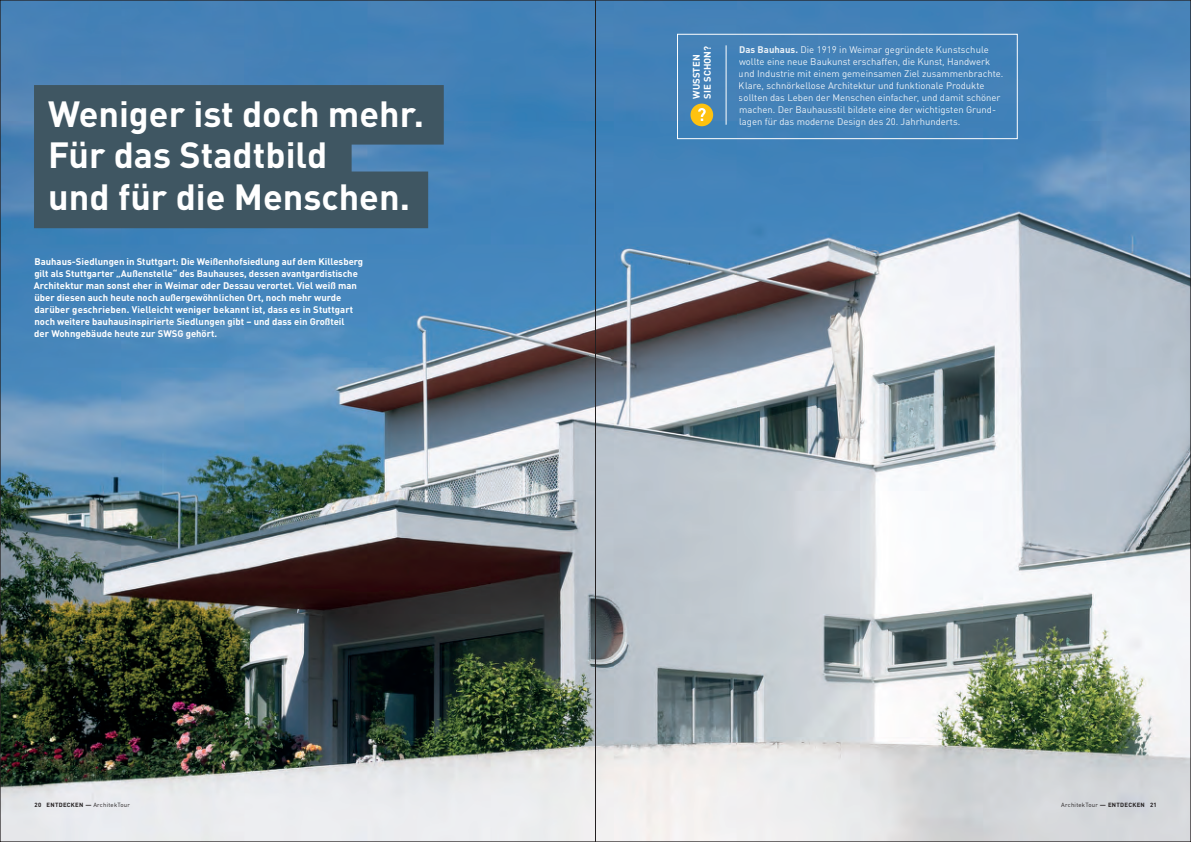
<style>
.page{position:relative;width:1191px;height:842px;background:#fff}
.page>*{position:absolute;margin:0;border:0;box-sizing:border-box;transform-origin:0 0}
.t1{font:700 36px/41.5px "DIN Pro";color:#fff}
.t2{font:700 9.5px/12px "DIN Pro";color:#fff}
.t3{font:9.5px/12px "DIN Pro";color:#fff}
.t4{font:700 6px "DIN Pro";letter-spacing:.05em;color:#231f20}
.t5{font:6px "DIN Pro";letter-spacing:.04em;color:#231f20}
.s1{font-weight:700}
.s2{font-weight:400}
</style>
<div class="page">
<img style="left:2px;top:2px;width:1187px;height:838px">
<div style="left:34px;top:85px;width:410px;height:143px;background:#3f5662"></div>
<div style="left:677px;top:34px;width:340px;height:105px;border:1px solid #fff"></div>
<div style="left:690px;top:104px;width:23px;height:22px;background:#fec210;border-radius:50%"></div>
<svg style="left:698px;top:108px;width:7px;height:13px"></svg>
<hr style="left:726px;top:45px;width:1px;height:80px;background:#fff">
<hr style="left:595px;top:0;width:1px;height:842px;background:#231f20">
<h1 class="t1" style="left:48px;top:91px;width:377px">Weniger ist doch mehr.<br>Für das Stadtbild<br>und für die Menschen.</h1>
<p class="t2" style="left:34px;top:255px;width:331px">Bauhaus-Siedlungen in Stuttgart: Die Weißenhofsiedlung auf dem Killesberg gilt als Stuttgarter „Außenstelle“ des Bauhauses, dessen avantgardistische Architektur man sonst eher in Weimar oder Dessau verortet. Viel weiß man über diesen auch heute noch außergewöhnlichen Ort, noch mehr wurde darüber geschrieben. Vielleicht weniger bekannt ist, dass es in Stuttgart noch weitere bauhausinspirierte Siedlungen gibt – und dass ein Großteil<br>der Wohngebäude heute zur SWSG gehört.</p>
<p class="t2" style="left:690px;top:99px;width:55px;line-height:11px;rotate:-90deg">WUSSTEN<br>SIE SCHON?</p>
<p class="t3" style="left:739px;top:42px;width:266px"><span class="s1">Das Bauhaus.</span> Die 1919 in Weimar gegründete Kunstschule wollte eine neue Baukunst erschaffen, die Kunst, Handwerk und Industrie mit einem gemeinsamen Ziel zusammenbrachte.<br>Klare, schnörkellose Architektur und funktionale Produkte sollten das Leben der Menschen einfacher, und damit schöner machen. Der Bauhausstil bildete eine der wichtigsten Grund&shy;lagen für das moderne Design des 20. Jahrhunderts.</p>
<p class="t4" style="left:35px;top:801px;width:97px">20 ENTDECKEN — <span class="s2">ArchitekTour</span></p>
<p class="t5" style="left:1061px;top:800px;width:97px">ArchitekTour <span class="s1">— ENTDECKEN 21</span></p>
</div>
